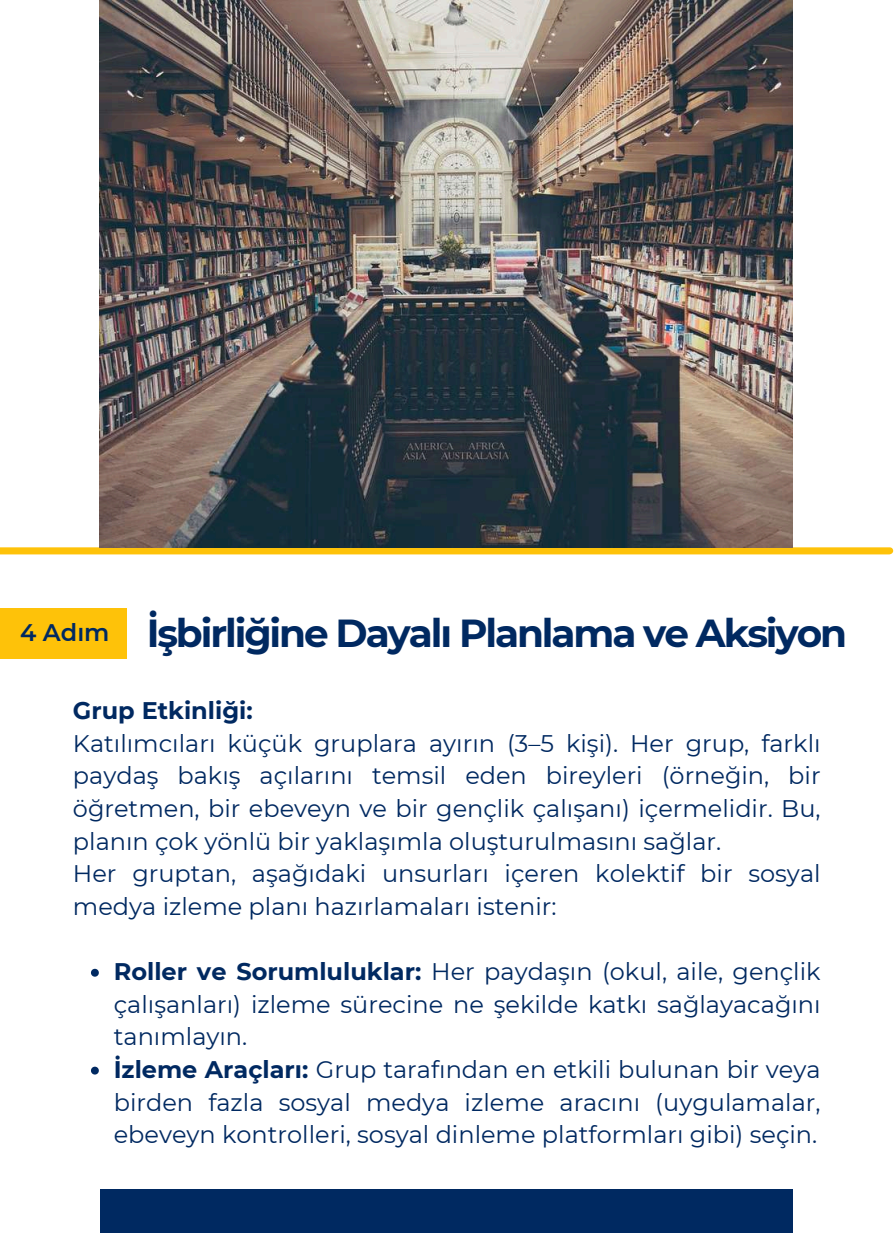
<style>
.page{position:relative;width:894px;height:1233px;background:#fff}
.page>*{position:absolute;margin:0;border:0;box-sizing:border-box;transform-origin:0 0}
.t1{font:700 39px "Montserrat";letter-spacing:-.055em;color:#002961}
.t2{font:24px/32.5px "Montserrat";color:#002961}
.t3{font:700 24px "Montserrat";color:#002961}
.s1{font-weight:600;font-size:24px}
.s2{font-weight:700}
</style>
<div class="page">
<svg style="left:0;top:547px;width:892px;height:7px"></svg>
<div style="left:100px;top:1189px;width:692px;height:44px;background:#002961"></div>
<div style="left:0;top:608px;width:127px;height:51px;background:#fec209"></div>
<img style="left:100px;top:0;width:692px;height:547px">
<svg style="left:91px;top:969px;width:8px;height:8px"></svg>
<svg style="left:91px;top:1067px;width:8px;height:8px"></svg>
<h1 class="t1" style="left:20px;top:609px;width:828px"><span class="s1">4 Adım</span> İşbirliğine Dayalı Planlama ve Aksiyon</h1>
<p class="t3" style="left:73px;top:696px;width:181px">Grup Etkinliği:</p>
<p class="t2" style="left:73px;top:727px;width:749px">Katılımcıları küçük gruplara ayırın (3–5 kişi). Her grup, farklı paydaş bakış açılarını temsil eden bireyleri (örneğin, bir öğretmen, bir ebeveyn ve bir gençlik çalışanı) içermelidir. Bu, planın çok yönlü bir yaklaşımla oluşturulmasını sağlar.<br>Her gruptan, aşağıdaki unsurları içeren kolektif bir sosyal medya izleme planı hazırlamaları istenir:</p>
<p class="t2" style="left:114px;top:955px;width:708px"><span class="s2">Roller ve Sorumluluklar:</span> Her paydaşın (okul, aile, gençlik çalışanları) izleme sürecine ne şekilde katkı sağlayacağını tanımlayın.<br><span class="s2">İzleme Araçları:</span> Grup tarafından en etkili bulunan bir veya birden fazla sosyal medya izleme aracını (uygulamalar, ebeveyn kontrolleri, sosyal dinleme platformları gibi) seçin.</p>
</div>
